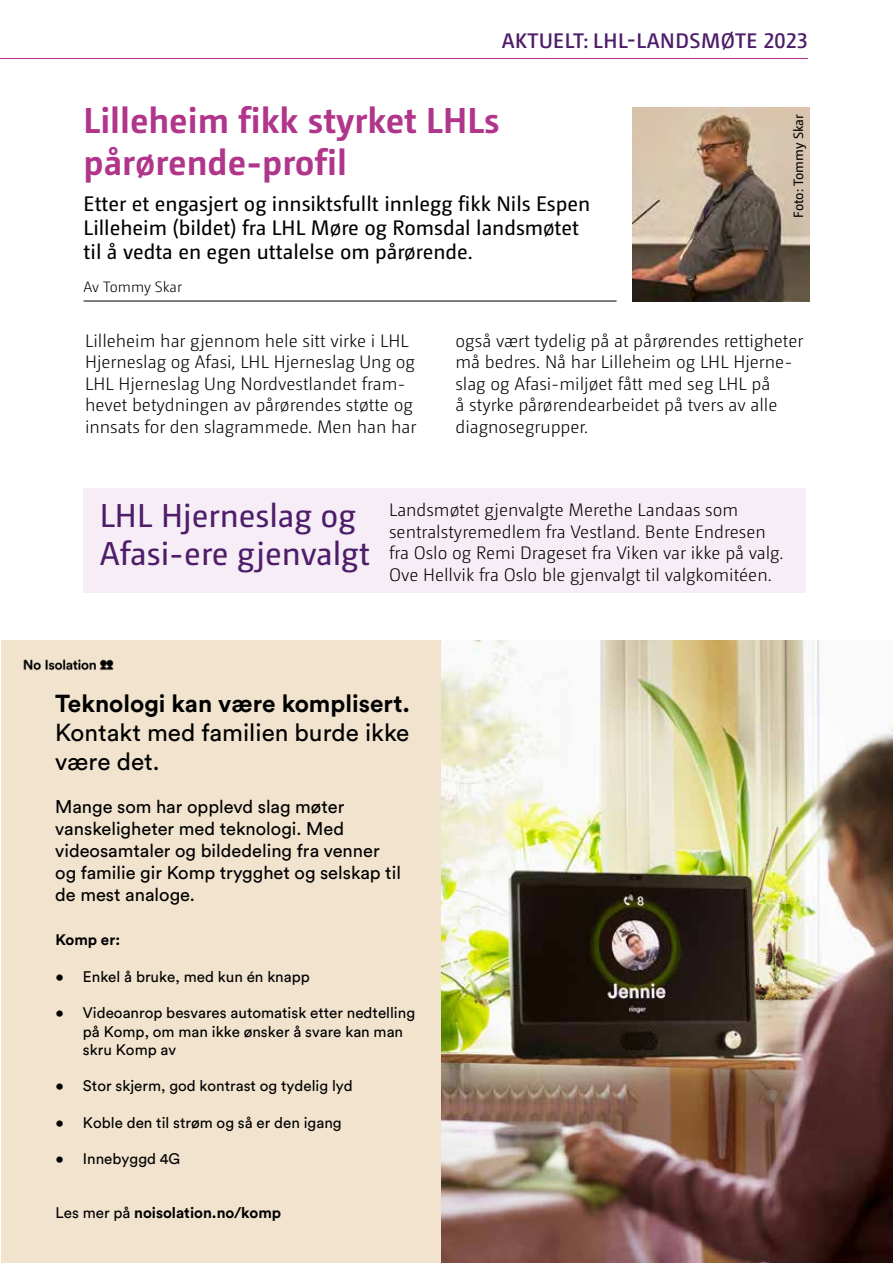
<style>
.page{position:relative;width:893px;height:1263px;background:#fff}
.page>*{position:absolute;margin:0;border:0;box-sizing:border-box;transform-origin:0 0}
.t1{font:700 36px/41.4px "Camingo Dos Pro";color:#b0358b}
.t2{font:33px/38px "Camingo Dos Pro";color:#4d1d69}
.t3{font:24.3px/29.2px "Circular Std";color:#000}
.t4{font:700 24.3px "Circular Pro No Isolation";color:#000}
.t5{font:21px/24px "Camingo Dos Pro";color:#000}
.t6{font:600 21px "Camingo Dos Pro";letter-spacing:.025em;color:#4d1d69}
.t7{font:18.3px/21.9px "Circular Std";color:#000}
.t8{font:300 18px/21.6px "Camingo Dos Pro";color:#000}
.t9{font:15.15px/18.3px "Circular Std";color:#000}
.t10{font:700 15.15px "Circular Std";color:#000}
.t11{font:300 15px "Camingo Dos Pro";letter-spacing:-.005em;color:#000}
.t12{font:13.5px "Camingo Dos Pro";letter-spacing:-.005em;color:#000}
.s1{font-weight:400}
</style>
<div class="page">
<hr style="left:0;top:58px;width:808px;height:1px;background:#b0358b">
<div style="left:1px;top:641px;width:452px;height:622px;background:#f1e3ce"></div>
<img style="left:23px;top:659px;width:91px;height:12px">
<img style="left:441px;top:641px;width:452px;height:622px">
<div style="left:84px;top:489px;width:722px;height:104px;background:#f6edf6"></div>
<hr style="left:84px;top:301px;width:533px;height:1px;background:#000">
<img style="left:632px;top:107px;width:178px;height:195px">
<p class="t6" style="left:502px;top:28px;width:308px">AKTUELT: LHL-LANDSMØTE 2023</p>
<h1 class="t1" style="left:84px;top:100px;width:417px">Lilleheim fikk styrket LHLs pårørende-profil</h1>
<p class="t5" style="left:84px;top:191px;width:508px">Etter et engasjert og innsiktsfullt innlegg fikk Nils Espen<br>Lilleheim (bildet) fra LHL Møre og Romsdal landsmøtet til å vedta en egen uttalelse om pårørende.</p>
<p class="t11" style="left:84px;top:278px;width:100px">Av Tommy Skar</p>
<p class="t12" style="left:790px;top:218px;width:105px;rotate:-90deg">Foto: Tommy Skar</p>
<p class="t8" style="left:85px;top:330px;width:333px">Lilleheim har gjennom hele sitt virke i LHL Hjerneslag og Afasi, LHL Hjerneslag Ung og LHL Hjerneslag Ung Nordvestlandet fram&shy;hevet betydningen av pårørendes støtte og innsats for den slagrammede. Men han har</p>
<p class="t8" style="left:455px;top:330px;width:349px">også vært tydelig på at pårørendes rettigheter må bedres. Nå har Lilleheim og LHL Hjerne&shy;slag og Afasi- miljøet fått med seg LHL på<br>å styrke pårørendearbeidet på tvers av alle diagnosegrupper.</p>
<h2 class="t2" style="left:100px;top:497px;width:272px">LHL Hjerneslag og<br>Afasi-ere gjenvalgt</h2>
<p class="t8" style="left:389px;top:499px;width:396px">Landsmøtet gjenvalgte Merethe Landaas som sentralstyremedlem fra Vestland. Bente Endresen fra Oslo og Remi Drageset fra Viken var ikke på valg.<br>Ove Hellvik fra Oslo ble gjenvalgt til valgkomitéen.</p>
<h3 class="t4" style="left:55px;top:687px;width:356px">Teknologi kan være komplisert.</h3>
<h3 class="t3" style="left:55px;top:718px;width:356px">Kontakt med familien burde ikke være det.</h3>
<p class="t7" style="left:55px;top:795px;width:347px">Mange som har opplevd slag møter vanskeligheter med teknologi. Med videosamtaler og bildedeling fra venner og familie gir Komp trygghet og selskap til de mest analoge.</p>
<p class="t10" style="left:56px;top:930px;width:66px">Komp er:</p>
<p class="t9" style="left:56px;top:967px;width:256px">• Enkel å bruke, med kun én knapp</p>
<p class="t9" style="left:83px;top:1004px;width:334px;text-indent:-27px">• Videoanrop besvares automatisk etter nedtelling på Komp, om man ikke ønsker å svare kan man skru Komp av</p>
<p class="t9" style="left:56px;top:1077px;width:299px">• Stor skjerm, god kontrast og tydelig lyd</p>
<p class="t9" style="left:56px;top:1113px;width:288px">• Koble den til strøm og så er den igang</p>
<p class="t9" style="left:56px;top:1150px;width:126px">• Innebyggd 4G</p>
<p class="t10" style="left:56px;top:1203px;width:227px"><span class="s1">Les mer på</span> noisolation.no/komp</p>
</div>
